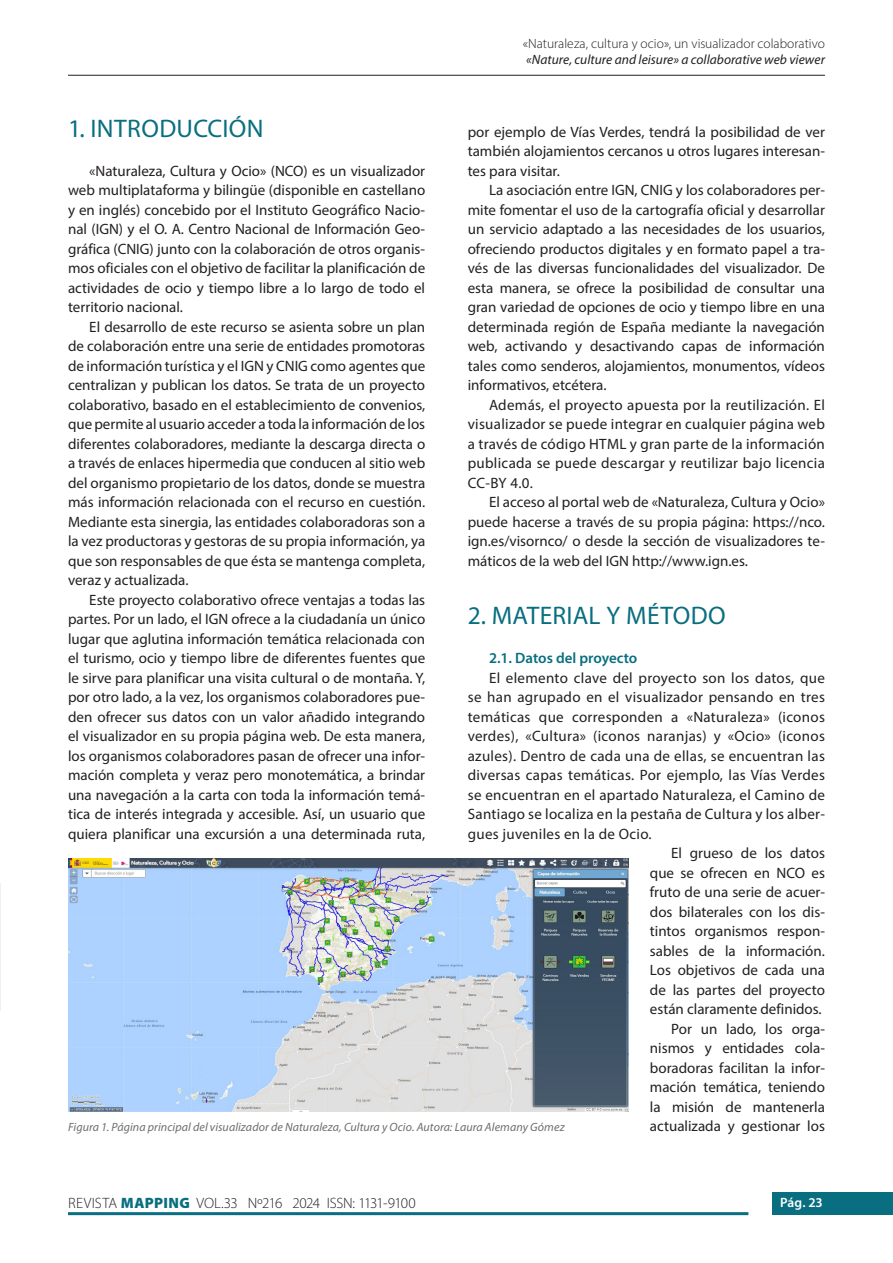
<style>
.page{position:relative;width:893px;height:1263px;background:#fff}
.page>*{position:absolute;margin:0;border:0;box-sizing:border-box;transform-origin:0 0}
.titulos1-verde{font:25.5px "Myriad Pro";letter-spacing:.015em;color:#096e7f}
.texto_principal{font:15px/19.5px "Myriad Pro";color:#231f20;text-align:justify}
.t1{font:300 15px "Myriad Pro";letter-spacing:-.02em;color:#231f20}
.subtitulo1-verde{font:600 15px "Myriad Pro";color:#096e7f}
.t2{font:300 13.5px "Myriad Pro";color:#231f20}
.t3{font:italic 13.5px "Myriad Pro";color:#231f20}
.t4{font:600 13.5px "Myriad Pro";color:#fff}
.pie_de_foto{font:italic 12px "Myriad Pro";letter-spacing:.005em;color:#6c6d70}
.s1{font-weight:900;color:#096e7f}
</style>
<div class="page">
<div style="left:772px;top:1193px;width:121px;height:22px;background:#096e7f"></div>
<hr style="left:68px;top:1212px;width:680px;height:3px;background:#096e7f">
<hr style="left:0;top:883px;width:1px;height:128px;background:#f0f1f2">
<hr style="left:68px;top:75px;width:757px;height:1px;background:#231f20">
<img style="left:68px;top:858px;width:561px;height:254px">
<p class="t2" style="left:523px;top:36px;width:304px">«Naturaleza, cultura y ocio», un visualizador colaborativo</p>
<p class="t3" style="left:526px;top:52px;width:300px">«Nature, culture and leisure» a collaborative web viewer</p>
<p class="titulos1-verde" style="left:68px;top:112px;width:197px">1. INTRODUCCIÓN</p>
<p class="texto_principal" style="left:68px;top:160px;width:359px;text-indent:21px">«Naturaleza, Cultura y Ocio» (NCO) es un visualizador web multiplataforma y bilingüe (disponible en castellano y en inglés) concebido por el Instituto Geográfico Nacio&shy;nal (IGN) y el O. A. Centro Nacional de Información Geo&shy;gráfica (CNIG) junto con la colaboración de otros organis&shy;mos oficiales con el objetivo de facilitar la planificación de actividades de ocio y tiempo libre a lo largo de todo el territorio nacional.</p>
<p class="texto_principal" style="left:68px;top:316px;width:359px;text-indent:21px">El desarrollo de este recurso se asienta sobre un plan de colaboración entre una serie de entidades promotoras de información turística y el IGN y CNIG como agentes que centralizan y publican los datos. Se trata de un proyecto colaborativo, basado en el establecimiento de convenios, que permite al usuario acceder a toda la información de los diferentes colaboradores, mediante la descarga directa o a través de enlaces hipermedia que conducen al sitio web del organismo propietario de los datos, donde se muestra más información relacionada con el recurso en cuestión.<br>Mediante esta sinergia, las entidades colaboradoras son a la vez productoras y gestoras de su propia información, ya que son responsables de que ésta se mantenga completa, veraz y actualizada.</p>
<p class="texto_principal" style="left:68px;top:589px;width:359px;text-indent:21px">Este proyecto colaborativo ofrece ventajas a todas las partes. Por un lado, el IGN ofrece a la ciudadanía un único lugar que aglutina información temática relacionada con el turismo, ocio y tiempo libre de diferentes fuentes que le sirve para planificar una visita cultural o de montaña. Y, por otro lado, a la vez, los organismos colaboradores pue&shy;den ofrecer sus datos con un valor añadido integrando el visualizador en su propia página web. De esta manera, los organismos colaboradores pasan de ofrecer una infor&shy;mación completa y veraz pero monotemática, a brindar una navegación a la carta con toda la información temá&shy;tica de interés integrada y accesible. Así, un usuario que quiera planificar una excursión a una determinada ruta,</p>
<p class="texto_principal" style="left:468px;top:121px;width:359px">por ejemplo de Vías Verdes, tendrá la posibilidad de ver también alojamientos cercanos u otros lugares interesan&shy;tes para visitar.</p>
<p class="texto_principal" style="left:468px;top:180px;width:359px;text-indent:21px">La asociación entre IGN, CNIG y los colaboradores per&shy;mite fomentar el uso de la cartografía oficial y desarrollar un servicio adaptado a las necesidades de los usuarios, ofreciendo productos digitales y en formato papel a tra&shy;vés de las diversas funcionalidades del visualizador. De esta manera, se ofrece la posibilidad de consultar una gran variedad de opciones de ocio y tiempo libre en una determinada región de España mediante la navegación web, activando y desactivando capas de información tales como senderos, alojamientos, monumentos, vídeos informativos, etcétera.</p>
<p class="texto_principal" style="left:468px;top:394px;width:359px;text-indent:21px">Además, el proyecto apuesta por la reutilización. El visualizador se puede integrar en cualquier página web a través de código HTML y gran parte de la información publicada se puede descargar y reutilizar bajo licencia CC-BY 4.0.</p>
<p class="texto_principal" style="left:468px;top:492px;width:359px;text-indent:21px">El acceso al portal web de «Naturaleza, Cultura y Ocio» puede hacerse a través de su propia página: https://nco. ign.es/visornco/ o desde la sección de visualizadores te&shy;máticos de la web del IGN http://www.ign.es.</p>
<p class="titulos1-verde" style="left:468px;top:600px;width:260px">2. MATERIAL Y MÉTODO</p>
<p class="subtitulo1-verde" style="left:489px;top:648px;width:150px">2.1. Datos del proyecto</p>
<p class="texto_principal" style="left:468px;top:667px;width:359px;text-indent:21px">El elemento clave del proyecto son los datos, que se han agrupado en el visualizador pensando en tres temáticas que corresponden a «Naturaleza» (iconos verdes), «Cultura» (iconos naranjas) y «Ocio» (iconos azules). Dentro de cada una de ellas, se encuentran las diversas capas temáticas. Por ejemplo, las Vías Verdes se encuentran en el apartado Naturaleza, el Camino de Santiago se localiza en la pestaña de Cultura y los alber&shy;gues juveniles en la de Ocio.</p>
<p class="texto_principal" style="left:650px;top:843px;width:177px;text-indent:21px">El grueso de los datos que se ofrecen en NCO es fruto de una serie de acuer&shy;dos bilaterales con los dis&shy;tintos organismos respon&shy;sables de la información.<br>Los objetivos de cada una de las partes del proyecto están claramente definidos.</p>
<p class="texto_principal" style="left:650px;top:1018px;width:177px;text-indent:21px">Por un lado, los orga&shy;nismos y entidades cola&shy;boradoras facilitan la infor&shy;mación temática, teniendo la misión de mantenerla actualizada y gestionar los</p>
<p class="pie_de_foto" style="left:68px;top:1120px;width:498px">Figura 1. Página principal del visualizador de Naturaleza, Cultura y Ocio. Autora: Laura Alemany Gómez</p>
<p class="t1" style="left:68px;top:1194px;width:349px">REVISTA <span class="s1">MAPPING</span> VOL.33 Nº216 2024 ISSN: 1131-9100</p>
<p class="t4" style="left:780px;top:1194px;width:44px">Pág. 23</p>
</div>
